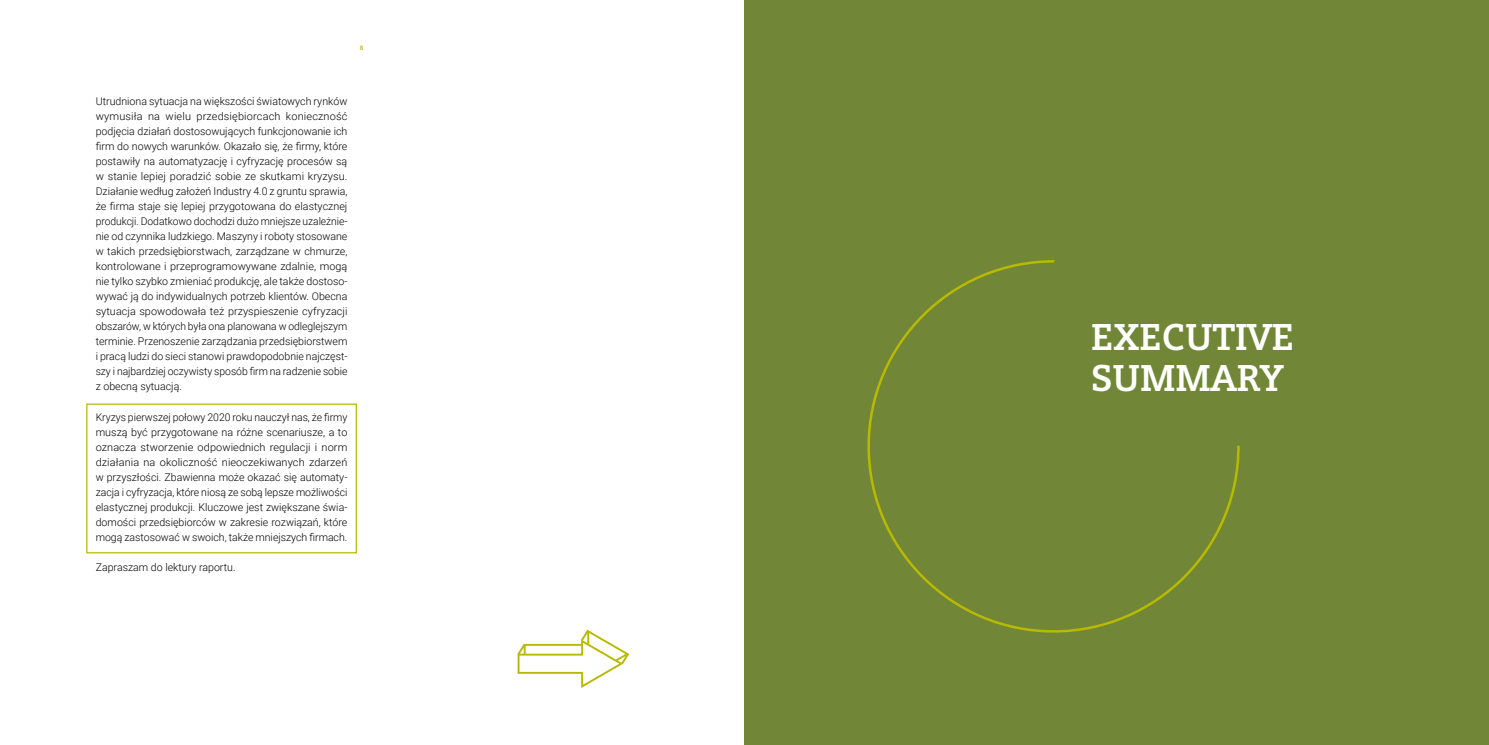
<style>
.page{position:relative;width:1489px;height:745px;background:#fff}
.page>*{position:absolute;margin:0;border:0;box-sizing:border-box;transform-origin:0 0}
.t1{font:700 37.5px/41.2px "Siemens Slab";color:#fff}
.t2{font:300 10.62px/15px "Roboto";color:#000;text-align:justify}
.t3{font:500 6.25px "Roboto";color:#b7ba00}
</style>
<div class="page">
<div style="left:744px;top:0;width:744px;height:744px;background:#718737"></div>
<svg style="left:867px;top:260px;width:373px;height:372px"></svg>
<div style="left:86px;top:403px;width:271px;height:150px;border:1px solid #b7ba00"></div>
<svg style="left:517px;top:629px;width:112px;height:58px"></svg>
<p class="t3" style="left:360px;top:43px;width:5px">8</p>
<p class="t2" style="left:96px;top:93px;width:253px">Utrudniona sytuacja na większości światowych rynków wymusiła na wielu przedsiębiorcach konieczność podjęcia działań dostosowujących funkcjonowanie ich firm do nowych warunków. Okazało się, że firmy, które postawiły na automatyzację i cyfryzację procesów są w stanie lepiej poradzić sobie ze skutkami kryzysu.<br>Działanie według założeń Industry 4.0 z gruntu sprawia, że firma staje się lepiej przygotowana do elastycznej produkcji. Dodatkowo dochodzi dużo mniejsze uzależnie&shy;nie od czynnika ludzkiego. Maszyny i roboty stosowane w takich przedsiębiorstwach, zarządzane w chmurze, kontrolowane i przeprogramowywane zdalnie, mogą nie tylko szybko zmieniać produkcję, ale także dostoso&shy;wywać ją do indywidualnych potrzeb klientów. Obecna sytuacja spowodowała też przyspieszenie cyfryzacji obszarów, w których była ona planowana w odleglejszym terminie. Przenoszenie zarządzania przedsiębiorstwem i pracą ludzi do sieci stanowi prawdopodobnie najczęst&shy;szy i najbardziej oczywisty sposób firm na radzenie sobie z obecną sytuacją.</p>
<p class="t2" style="left:96px;top:408px;width:253px">Kryzys pierwszej połowy 2020 roku nauczył nas, że firmy muszą być przygotowane na różne scenariusze, a to oznacza stworzenie odpowiednich regulacji i norm działania na okoliczność nieoczekiwanych zdarzeń w przyszłości. Zbawienna może okazać się automaty&shy;zacja i cyfryzacja, które niosą ze sobą lepsze możliwości elastycznej produkcji. Kluczowe jest zwiększane świa&shy;domości przedsiębiorców w zakresie rozwiązań, które mogą zastosować w swoich, także mniejszych firmach.</p>
<p class="t2" style="left:96px;top:558px;width:141px">Zapraszam do lektury raportu.</p>
<h1 class="t1" style="left:1090px;top:315px;width:201px">EXECUTIVE<br>SUMMARY</h1>
</div>
